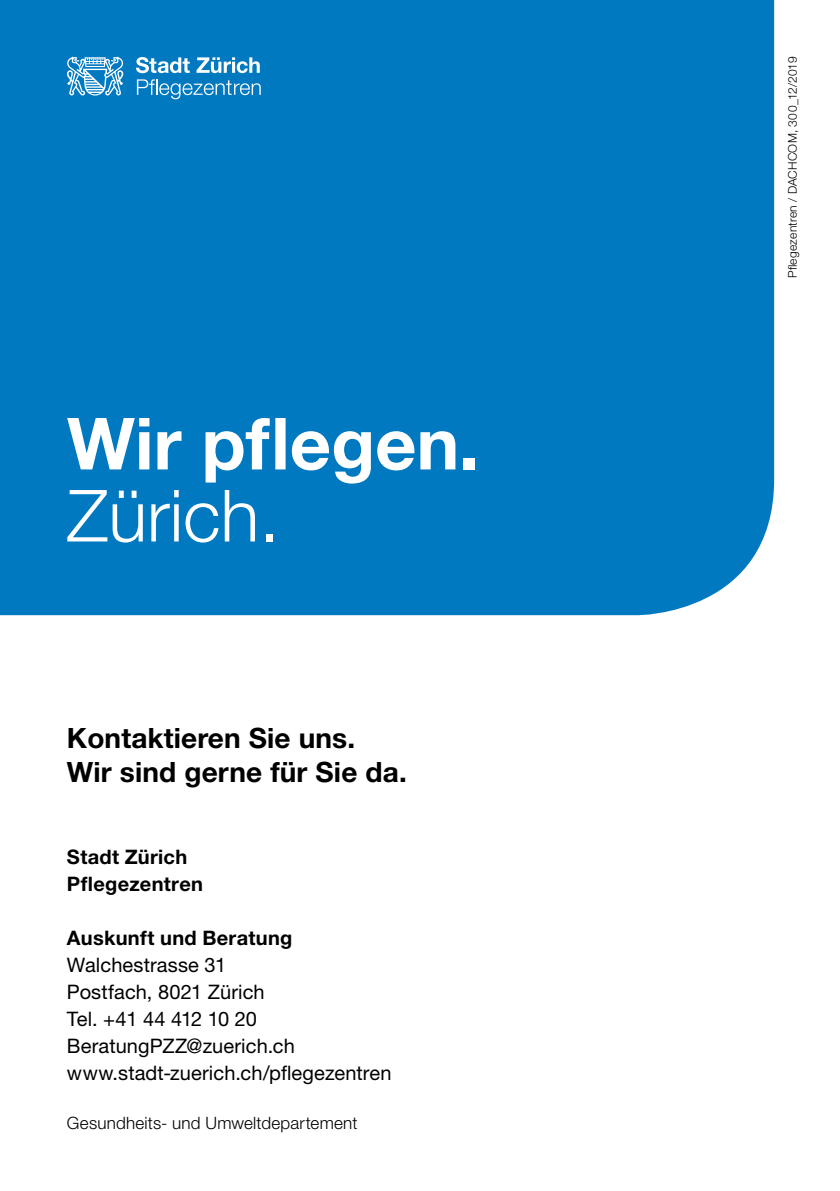
<style>
.page{position:relative;width:840px;height:1191px;background:#fff}
.page>*{position:absolute;margin:0;border:0;box-sizing:border-box;transform-origin:0 0}
.t1{font:700 72px "Helvetica Neue LT Std";color:#fff}
.t2{font:300 72px "Helvetica Neue LT Std";color:#fff}
.t3{font:700 28px/34px "Helvetica Neue LT Std";letter-spacing:.005em;color:#000}
.t4{font:20px/27px "Helvetica Neue LT Std";letter-spacing:.005em;color:#000}
.t5{font:700 20px/27px "Helvetica Neue LT Std";letter-spacing:.015em;color:#000}
.t6{font:300 17px "Helvetica Neue LT Std";letter-spacing:.015em;color:#000}
.t7{font:300 12px "Helvetica Neue LT Std";letter-spacing:.02em;color:#000}
</style>
<div class="page">
<div style="left:0;top:0;width:773px;height:615px;background:#0079c1"></div>
<svg style="left:136px;top:57px;width:54px;height:16px"></svg>
<svg style="left:196px;top:57px;width:63px;height:16px"></svg>
<svg style="left:137px;top:79px;width:123px;height:20px;background:#3494cd"></svg>
<svg style="left:67px;top:57px;width:56px;height:39px"></svg>
<h1 class="t1" style="left:67px;top:399px;width:413px">Wir pflegen.</h1>
<h1 class="t2" style="left:67px;top:472px;width:214px">Zürich.</h1>
<h2 class="t3" style="left:67px;top:721px;width:341px">Kontaktieren Sie uns.<br>Wir sind gerne für Sie da.</h2>
<p class="t5" style="left:67px;top:842px;width:137px">Stadt Zürich<br>Pflegezentren</p>
<p class="t5" style="left:67px;top:923px;width:227px">Auskunft und Beratung</p>
<p class="t4" style="left:67px;top:950px;width:326px">Walchestrasse 31<br>Postfach, 8021 Zürich<br>Tel. +41 44 412 10 20<br>BeratungPZZ@zuerich.ch www.stadt-zuerich.ch/pflegezentren</p>
<p class="t6" style="left:67px;top:1112px;width:292px">Gesundheits- und Umweltdepartement</p>
<p class="t7" style="left:784px;top:278px;width:223px;rotate:-90deg">Pflegezentren / DACHCOM, 300_12/2019</p>
</div>
